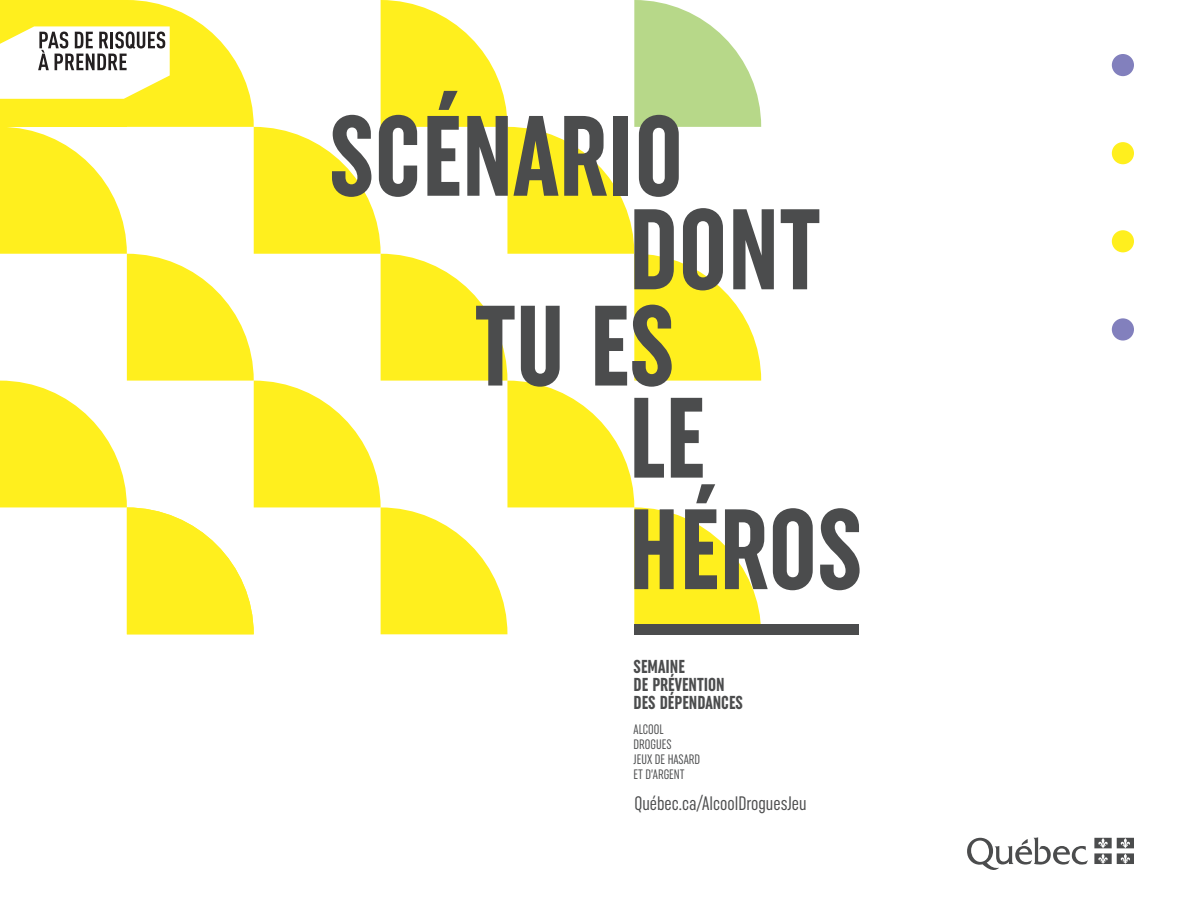
<style>
.page{position:relative;width:1188px;height:918px;background:#fff}
.page>*{position:absolute;margin:0;border:0;box-sizing:border-box;transform-origin:0 0}
.t1{font:700 extra-condensed 114.3px "Uniform";color:#4b4c4d}
.t2{font:700 extra-condensed 114px "Uniform";color:#4b4c4d}
.t3{font:extra-condensed 19.5px "Uniform";color:#4b4c4d}
.t4{font:700 extra-condensed 18.75px/18px "Uniform";color:#4b4c4d}
.t5{font:extra-condensed 13.65px/15.1px "Uniform";color:#4b4c4d}
</style>
<div class="page">
<div style="left:1112px;top:318px;width:22px;height:23px;background:#8280bd;border-radius:50%"></div>
<div style="left:1112px;top:54px;width:22px;height:22px;background:#8280bd;border-radius:50%"></div>
<div style="left:1112px;top:142px;width:22px;height:22px;background:#ffef1e;border-radius:50%"></div>
<div style="left:1112px;top:230px;width:22px;height:22px;background:#ffef1e;border-radius:50%"></div>
<div style="left:634px;top:624px;width:225px;height:10px;background:#4b4c4d"></div>
<svg style="left:967px;top:837px;width:121px;height:33px"></svg>
<svg style="left:1094px;top:838px;width:40px;height:26px"></svg>
<svg style="left:0;top:0;width:761px;height:634px"></svg>
<p class="t2" style="left:329px;top:91px;width:356px">SCÉNARIO</p>
<h1 class="t1" style="left:629px;top:184px;width:193px">DONT</h1>
<p class="t2" style="left:475px;top:281px;width:201px">TU ES</p>
<p class="t2" style="left:629px;top:373px;width:78px">LE</p>
<p class="t2" style="left:629px;top:484px;width:235px">HÉROS</p>
<p class="t4" style="left:634px;top:657px;width:111px">SEMAINE<br>DE PRÉVENTION<br>DES DÉPENDANCES</p>
<p class="t5" style="left:634px;top:722px;width:68px">ALCOOL<br>DROGUES<br>JEUX DE HASARD<br>ET D’ARGENT</p>
<p class="t3" style="left:634px;top:792px;width:174px">Québec.ca/AlcoolDroguesJeu</p>
</div>
